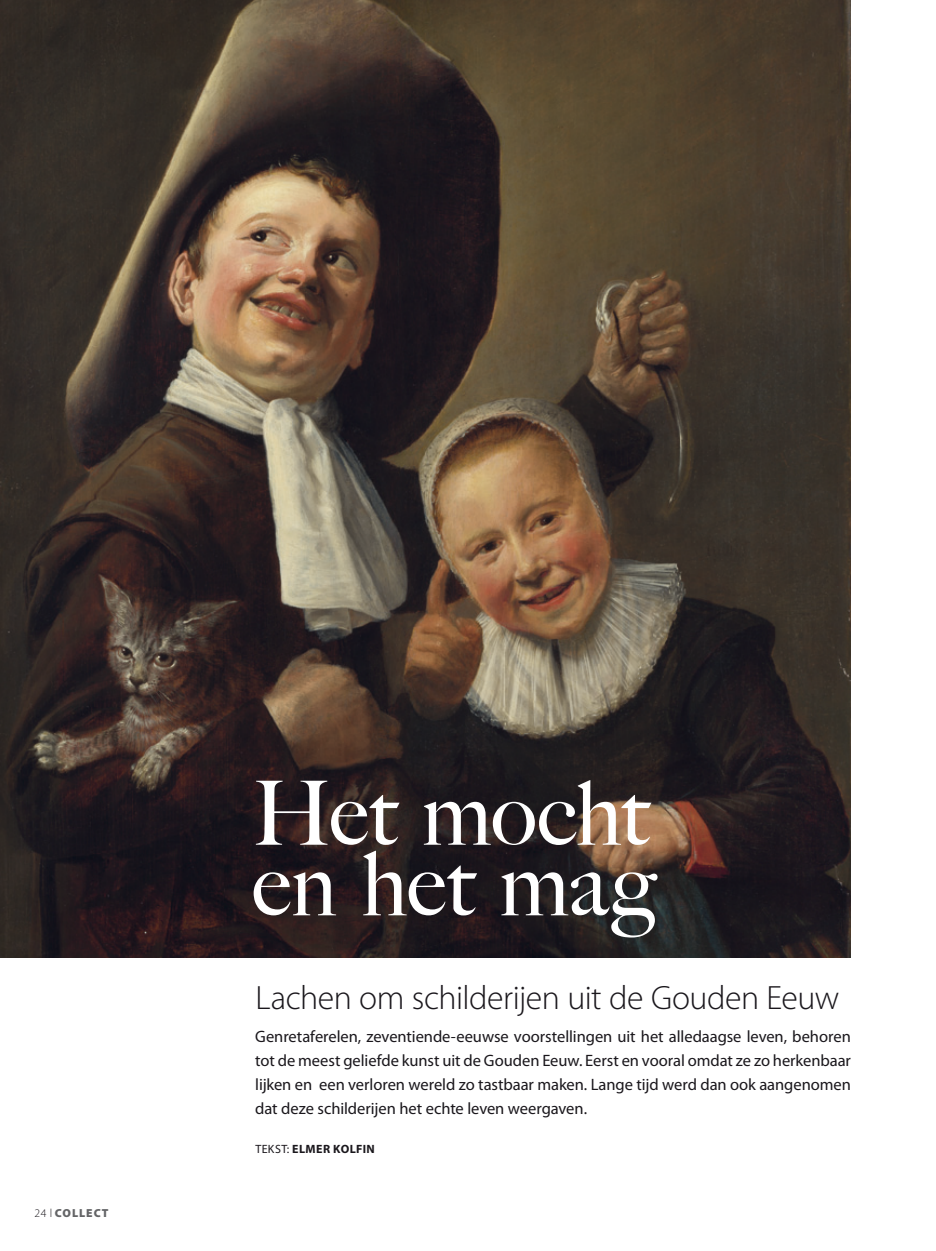
<style>
.page{position:relative;width:936px;height:1251px;background:#fff}
.page>*{position:absolute;margin:0;border:0;box-sizing:border-box;transform-origin:0 0}
.t1{font:500 88.8px/70.5px "Big Caslon";letter-spacing:-.005em;color:#fff}
.t2{font:300 33.75px "Myriad Pro";letter-spacing:-.015em;color:#1a171c}
.t3{font:16.5px/24px "Myriad Pro";color:#1a171c;text-align:justify}
.t4{font:700 12px "Myriad Pro";letter-spacing:.035em;color:#1a171c}
.t5{font:900 11.7px "Myriad Pro";letter-spacing:.08em;color:#646567}
.s1{font-weight:300;color:#1a171c}
.s2{font-weight:400}
</style>
<div class="page">
<img style="left:0;top:0;width:850px;height:957px">
<p class="t5" style="left:34px;top:1205px;width:75px"><span class="s1">24 l</span> COLLECT</p>
<h1 class="t1" style="left:252px;top:779px;width:406px">Het mocht en het mag</h1>
<h2 class="t2" style="left:255px;top:978px;width:585px">Lachen om schilderijen uit de Gouden Eeuw</h2>
<p class="t3" style="left:255px;top:1024px;width:597px">Genretaferelen, zeventiende-eeuwse voorstellingen uit het alledaagse leven, behoren tot de meest geliefde kunst uit de Gouden Eeuw. Eerst en vooral omdat ze zo herkenbaar lijken en een verloren wereld zo tastbaar maken. Lange tijd werd dan ook aangenomen dat deze schilderijen het echte leven weergaven.</p>
<p class="t4" style="left:255px;top:1142px;width:121px"><span class="s2">tekst:</span> ELMER KOLFIN</p>
</div>
